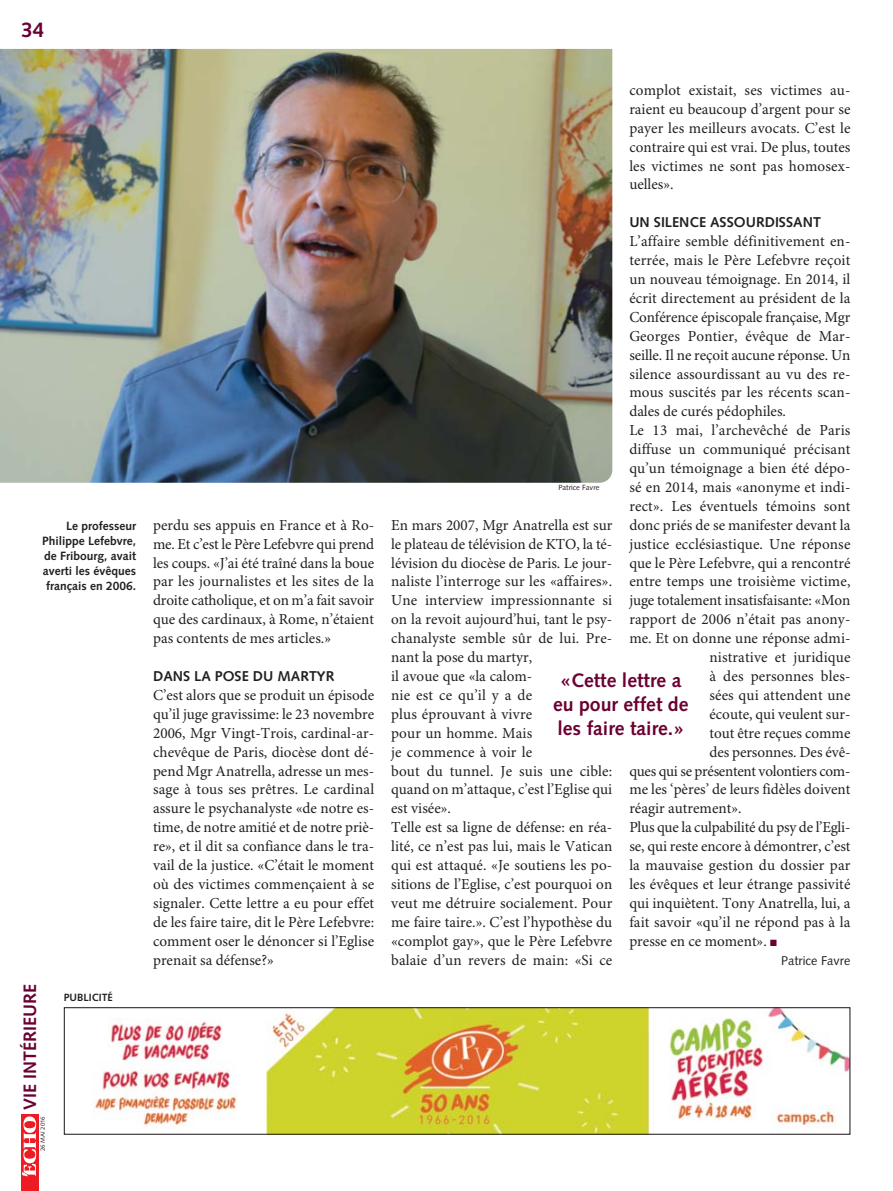
<style>
.page{position:relative;width:893px;height:1191px;background:#fff}
.page>*{position:absolute;margin:0;border:0;box-sizing:border-box;transform-origin:0 0}
.t1{font:700 21px "Syntax LT Std";color:#6b0132}
.t2{font:700 19.5px/24px "Syntax LT Std";color:#6b0132;text-align:center}
.t3{font:700 18px "Syntax LT Std";color:#6b0132}
.t4{font:15.3px/18.9px "Minion Pro";color:#231f20;text-align:justify}
.t5{font:15.3px "Minion Pro";letter-spacing:-.02em;color:#231f20}
.t6{font:700 14.25px "Syntax LT Std";color:#231f20}
.t7{font:12.75px "Syntax LT Std";color:#231f20}
.t8{font:700 12px/15px "Syntax LT Std";color:#231f20;text-align:right}
.t9{font:700 10.5px "Syntax LT Std";color:#231f20}
.t10{font:7.5px "Syntax LT Std";color:#231f20}
.t11{font:6px "Syntax LT Std";color:#231f20}
.s1{color:#6b0132}
</style>
<div class="page">
<div style="left:21px;top:1114px;width:17px;height:76px;background:#ed1c24"></div>
<svg style="left:22px;top:1116px;width:14px;height:60px"></svg>
<img style="left:93px;top:1009px;width:755px;height:123px">
<div style="left:64px;top:1007px;width:786px;height:127px;border:1px solid #231f20"></div>
<img style="left:0;top:49px;width:612px;height:434px">
<h1 class="t1" style="left:21px;top:21px;width:25px">34</h1>
<p class="t8" style="left:42px;top:519px;width:96px">Le professeur<br>Philippe Lefebvre, de Fribourg, avait averti les évêques français en 2006.</p>
<p class="t3" style="left:23px;top:1110px;width:128px;rotate:-90deg">VIE INTÉRIEURE</p>
<p class="t9" style="left:64px;top:993px;width:51px">PUBLICITÉ</p>
<p class="t11" style="left:40px;top:1151px;width:36px;rotate:-90deg">26 MAI 2016</p>
<p class="t4" style="left:153px;top:517px;width:223px">perdu ses appuis en France et à Ro&shy;me. Et c’est le Père Lefebvre qui prend les coups. «J’ai été traîné dans la boue par les journalistes et les sites de la droite catholique, et on m’a fait savoir que des cardinaux, à Rome, n’étaient pas contents de mes articles.»</p>
<p class="t6" style="left:153px;top:670px;width:183px">DANS LA POSE DU MARTYR</p>
<p class="t4" style="left:153px;top:687px;width:223px">C’est alors que se produit un épisode qu’il juge gravissime: le 23 novembre 2006, Mgr Vingt-Trois, cardinal-ar&shy;chevêque de Paris, diocèse dont dé&shy;pend Mgr Anatrella, adresse un mes&shy;sage à tous ses prêtres. Le cardinal assure le psychanalyste «de notre es&shy;time, de notre amitié et de notre priè&shy;re», et il dit sa confiance dans le tra&shy;vail de la justice. «C’était le moment où des victimes commençaient à se signaler. Cette lettre a eu pour effet de les faire taire, dit le Père Lefebvre: comment oser le dénoncer si l’Eglise prenait sa défense?»</p>
<p class="t4" style="left:629px;top:82px;width:223px">complot existait, ses victimes au&shy;raient eu beaucoup d’argent pour se payer les meilleurs avocats. C’est le contraire qui est vrai. De plus, toutes les victimes ne sont pas homosex&shy;uelles».</p>
<p class="t6" style="left:629px;top:216px;width:193px">UN SILENCE ASSOURDISSANT</p>
<p class="t4" style="left:629px;top:233px;width:223px">L’affaire semble définitivement en-</p>
<p class="t4" style="left:629px;top:252px;width:223px">terrée, mais le Père Lefebvre reçoit</p>
<p class="t4" style="left:629px;top:271px;width:223px">un nouveau témoignage. En 2014, il</p>
<p class="t4" style="left:629px;top:290px;width:223px">écrit directement au président de la</p>
<p class="t4" style="left:629px;top:309px;width:223px">Conférence épiscopale française, Mgr</p>
<p class="t4" style="left:629px;top:328px;width:223px">Georges Pontier, évêque de Mar-</p>
<p class="t4" style="left:629px;top:347px;width:223px">seille. Il ne reçoit aucune réponse. Un</p>
<p class="t4" style="left:629px;top:365px;width:223px">silence assourdissant au vu des re-</p>
<p class="t4" style="left:629px;top:384px;width:223px">mous suscités par les récents scan-</p>
<p class="t4" style="left:629px;top:403px;width:158px">dales de curés pédophiles.</p>
<p class="t4" style="left:629px;top:422px;width:223px">Le 13 mai, l’archevêché de Paris</p>
<p class="t4" style="left:629px;top:441px;width:223px">diffuse un communiqué précisant</p>
<p class="t4" style="left:629px;top:460px;width:223px">qu’un témoignage a bien été dépo-</p>
<p class="t4" style="left:629px;top:479px;width:223px">sé en 2014, mais «anonyme et indi-</p>
<p class="t4" style="left:629px;top:498px;width:223px">rect». Les éventuels témoins sont</p>
<p class="t4" style="left:629px;top:517px;width:223px">donc priés de se manifester devant la</p>
<p class="t4" style="left:629px;top:536px;width:223px">justice ecclésiastique. Une réponse</p>
<p class="t4" style="left:629px;top:554px;width:223px">que le Père Lefebvre, qui a rencontré</p>
<p class="t4" style="left:629px;top:573px;width:223px">entre temps une troisième victime,</p>
<p class="t4" style="left:629px;top:592px;width:223px">juge totalement insatisfaisante: «Mon</p>
<p class="t4" style="left:629px;top:611px;width:223px">rapport de 2006 n’était pas anony-</p>
<p class="t4" style="left:629px;top:630px;width:223px">me. Et on donne une réponse admi-</p>
<p class="t4" style="left:709px;top:649px;width:142px">nistrative et juridique</p>
<p class="t4" style="left:709px;top:668px;width:142px">à des personnes bles-</p>
<p class="t4" style="left:709px;top:687px;width:142px">sées qui attendent une</p>
<p class="t4" style="left:709px;top:706px;width:142px">écoute, qui veulent sur-</p>
<p class="t4" style="left:709px;top:725px;width:143px">tout être reçues comme</p>
<p class="t4" style="left:709px;top:743px;width:143px">des personnes. Des évê-</p>
<p class="t5" style="left:629px;top:764px;width:223px">ques qui se présentent volontiers com-</p>
<p class="t4" style="left:629px;top:781px;width:223px">me les ‘pères’ de leurs fidèles doivent</p>
<p class="t4" style="left:629px;top:800px;width:114px">réagir autrement».</p>
<p class="t4" style="left:629px;top:819px;width:223px">Plus que la culpabilité du psy de l’Egli-</p>
<p class="t4" style="left:629px;top:838px;width:223px">se, qui reste encore à démontrer, c’est</p>
<p class="t4" style="left:629px;top:857px;width:223px">la mauvaise gestion du dossier par</p>
<p class="t4" style="left:629px;top:876px;width:223px">les évêques et leur étrange passivité</p>
<p class="t4" style="left:629px;top:895px;width:223px">qui inquiètent. Tony Anatrella, lui, a</p>
<p class="t4" style="left:629px;top:914px;width:223px">fait savoir «qu’il ne répond pas à la</p>
<p class="t4" style="left:629px;top:932px;width:149px">presse en ce moment». <span class="s1">■</span></p>
<p class="t7" style="left:781px;top:955px;width:71px">Patrice Favre</p>
<p class="t10" style="left:558px;top:484px;width:43px">Patrice Favre</p>
<p class="t4" style="left:391px;top:517px;width:223px;text-align:left">En mars 2007, Mgr Anatrella est sur le plateau de télévision de KTO, la té&shy;lévision du diocèse de Paris. Le jour&shy;naliste l’interroge sur les «affaires».<br>Une interview impressionnante si on la revoit aujourd’hui, tant le psy&shy;chanalyste semble sûr de lui. Pre&shy;nant la pose du martyr,<br>il avoue que «la calom-<br>nie est ce qu’il y a de<br>plus éprouvant à vivre<br>pour un homme. Mais<br>je commence à voir le<br>bout du tunnel. Je suis une cible: quand on m’attaque, c’est l’Eglise qui est visée».<br>Telle est sa ligne de défense: en réa&shy;lité, ce n’est pas lui, mais le Vatican qui est attaqué. «Je soutiens les po&shy;sitions de l’Eglise, c’est pourquoi on veut me détruire socialement. Pour me faire taire.». C’est l’hypothèse du «complot gay», que le Père Lefebvre balaie d’un revers de main: «Si ce</p>
<p class="t2" style="left:553px;top:670px;width:137px">«Cette lettre a eu pour effet de les faire taire.»</p>
</div>
